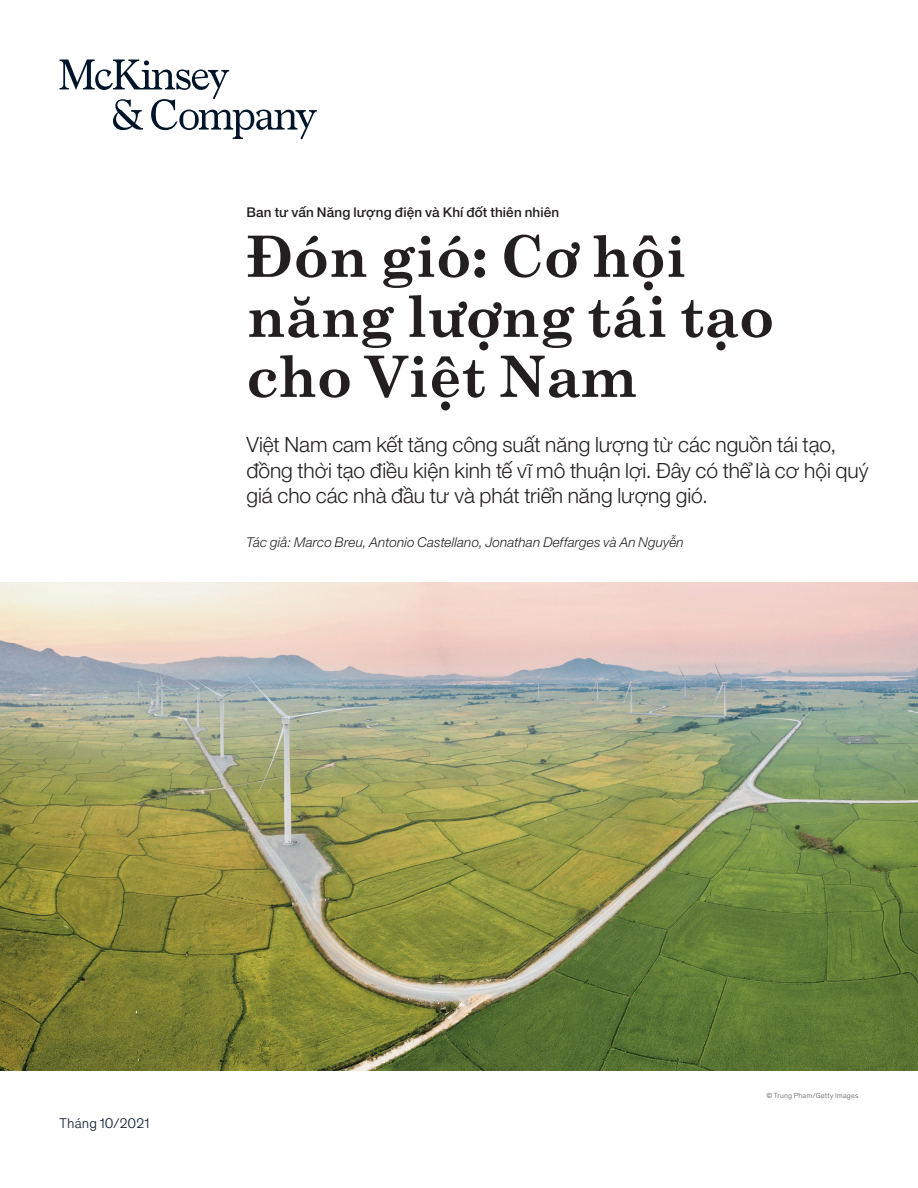
<style>
.page{position:relative;width:918px;height:1188px;background:#fff}
.page>*{position:absolute;margin:0;border:0;box-sizing:border-box;transform-origin:0 0}
.t1{font:700 57px/60px "UTM Centur";color:#231f20}
.t2{font:300 21px/25.5px "Helvetica Neue";letter-spacing:-.005em;color:#231f20}
.t3{font:300 14.25px "Mc Kinsey Sans";letter-spacing:.005em;color:#001429}
.t4{font:italic 300 13.5px "Helvetica Neue";letter-spacing:.01em;color:#231f20}
.t5{font:500 13.5px "Helvetica Neue";letter-spacing:.01em;color:#231f20}
.t6{font:300 7.5px "Mc Kinsey Sans";letter-spacing:.025em;color:#57585a}
</style>
<div class="page">
<img style="left:0;top:582px;width:918px;height:488px">
<svg style="left:60px;top:60px;width:257px;height:79px"></svg>
<p class="t5" style="left:247px;top:201px;width:314px">Ban tư vấn Năng lượng điện và Khí đốt thiên nhiên</p>
<h1 class="t1" style="left:247px;top:219px;width:529px">Đón gió: Cơ hội năng lượng tái tạo cho Việt Nam</h1>
<p class="t2" style="left:247px;top:431px;width:624px">Việt Nam cam kết tăng công suất năng lượng từ các nguồn tái tạo, đồng thời tạo điều kiện kinh tế vĩ mô thuận lợi. Đây có thể là cơ hội quý giá cho các nhà đầu tư và phát triển năng lượng gió.</p>
<p class="t4" style="left:247px;top:532px;width:439px">Tác giả: Marco Breu, Antonio Castellano, Jonathan Deffarges và An Nguyễn</p>
<p class="t3" style="left:60px;top:1113px;width:91px">Tháng 10/2021</p>
<p class="t6" style="left:767px;top:1090px;width:93px">© Trung Pham/Getty Images</p>
</div>
